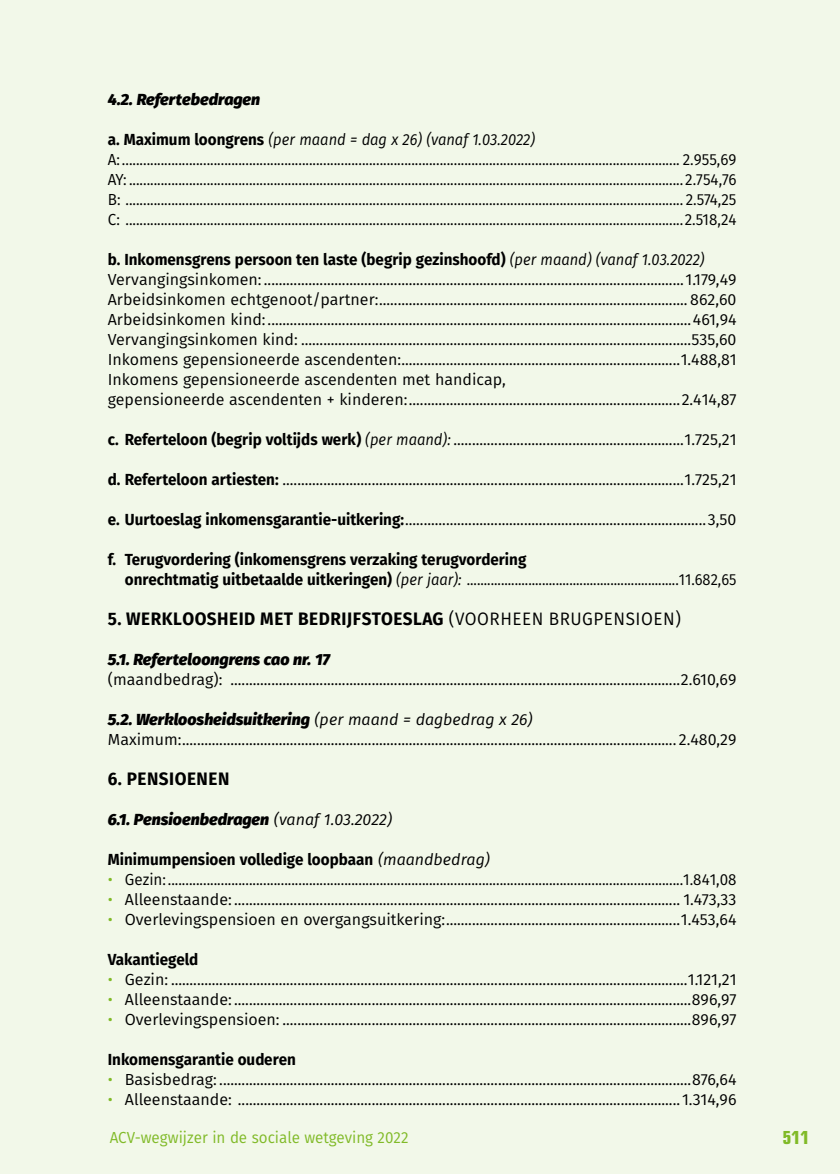
<style>
.page{position:relative;width:840px;height:1174px;background:#fff}
.page>*{position:absolute;margin:0;border:0;box-sizing:border-box;transform-origin:0 0}
.t1{font:700 18px "Fira Sans";letter-spacing:.03em;color:#000;scale:.95 1}
.t2{font:700 condensed 18px "Eurostile LT Std";color:#80ba27}
.t3{font:16px/20px "Fira Sans";color:#000}
.t4{font:16px/20px "Fira Sans";color:#000;scale:.95 1}
.t5{font:700 16px/20px "Fira Sans";color:#000;scale:.95 1}
.t6{font:italic 800 16px "Fira Sans";color:#000}
.t7{font:16px "Fira Sans";color:#80ba27;scale:.95 1}
.s1{font-weight:700}
.s2{font-style:italic}
.s3{font-weight:400;font-style:italic}
.s4{font-weight:400}
.s5{font-weight:800;font-style:italic}
.s6{color:#80ba27}
</style>
<div class="page">
<div style="left:0;top:0;width:839px;height:1174px;background:#f2f8e9"></div>
<p class="t6" style="left:108px;top:88px;width:154px">4.2. Refertebedragen</p>
<p class="t4" style="left:108px;top:129px;width:663px"><span class="s1">a. Maximum loongrens</span> <span class="s2">(per maand = dag x 26) (vanaf 1.03.2022)<br></span>A: .............................................................................................................................................................. 2.955,69<br>AY: ............................................................................................................................................................. 2.754,76<br>B: .............................................................................................................................................................. 2.574,25<br>C: ..............................................................................................................................................................2.518,24</p>
<p class="t3" style="left:108px;top:249px;width:630px"><span class="s1">b. Inkomensgrens persoon ten laste (begrip gezinshoofd)</span> <span class="s2">(per maand) (vanaf 1.03.2022)<br></span>Vervangingsinkomen: .................................................................................................................1.179,49<br>Arbeidsinkomen echtgenoot/partner:................................................................................... 862,60<br>Arbeidsinkomen kind: ..................................................................................................................461,94<br>Vervangingsinkomen kind: .........................................................................................................535,60<br>Inkomens gepensioneerde ascendenten:...........................................................................1.488,81<br>Inkomens gepensioneerde ascendenten met handicap,<br>gepensioneerde ascendenten + kinderen:.........................................................................2.414,87</p>
<p class="t3" style="left:108px;top:429px;width:629px"><span class="s1">c. Referteloon (begrip voltijds werk)</span> <span class="s2">(per maand):</span> ..............................................................1.725,21</p>
<p class="t3" style="left:108px;top:469px;width:629px"><span class="s1">d. Referteloon artiesten:</span> ............................................................................................................1.725,21</p>
<p class="t3" style="left:108px;top:509px;width:629px"><span class="s1">e. Uurtoeslag inkomensgarantie-uitkering:</span>.................................................................................3,50</p>
<p class="t5" style="left:125px;top:549px;width:645px;text-indent:-17px">f. Terugvordering (inkomensgrens verzaking terugvordering<br>onrechtmatig uitbetaalde uitkeringen) <span class="s3">(per jaar):</span> <span class="s4">..............................................................11.682,65</span></p>
<p class="t1" style="left:108px;top:606px;width:604px">5. WERKLOOSHEID MET BEDRIJFSTOESLAG <span class="s4">(VOORHEEN BRUGPENSIOEN)</span></p>
<p class="t6" style="left:108px;top:648px;width:223px">5.1. Referteloongrens cao nr. 17</p>
<p class="t3" style="left:108px;top:669px;width:630px">(maandbedrag): .........................................................................................................................2.610,69</p>
<p class="t3" style="left:108px;top:709px;width:629px"><span class="s5">5.2. Werkloosheidsuitkering</span> <span class="s2">(per maand = dagbedrag x 26)<br></span>Maximum:..................................................................................................................................... 2.480,29</p>
<p class="t1" style="left:108px;top:766px;width:129px">6. PENSIOENEN</p>
<p class="t6" style="left:108px;top:808px;width:285px">6.1. Pensioenbedragen <span class="s4">(vanaf 1.03.2022)</span></p>
<p class="t5" style="left:108px;top:849px;width:403px">Minimumpensioen volledige loopbaan <span class="s3">(maandbedrag)</span></p>
<p class="t4" style="left:108px;top:869px;width:663px"><span class="s6">•</span> Gezin: ..................................................................................................................................................1.841,08</p>
<p class="t3" style="left:108px;top:889px;width:630px"><span class="s6">•</span> Alleenstaande: ........................................................................................................................ 1.473,33</p>
<p class="t3" style="left:108px;top:909px;width:630px"><span class="s6">•</span> Overlevingspensioen en overgangsuitkering:...............................................................1.453,64</p>
<p class="t5" style="left:108px;top:949px;width:97px">Vakantiegeld</p>
<p class="t3" style="left:108px;top:969px;width:629px"><span class="s6">•</span> Gezin: ...........................................................................................................................................1.121,21</p>
<p class="t3" style="left:108px;top:989px;width:630px"><span class="s6">•</span> Alleenstaande: ...........................................................................................................................896,97</p>
<p class="t3" style="left:108px;top:1009px;width:630px"><span class="s6">•</span> Overlevingspensioen: ..............................................................................................................896,97</p>
<p class="t5" style="left:108px;top:1049px;width:199px">Inkomensgarantie ouderen</p>
<p class="t3" style="left:108px;top:1069px;width:630px"><span class="s6">•</span> Basisbedrag: ...............................................................................................................................876,64</p>
<p class="t3" style="left:108px;top:1089px;width:629px"><span class="s6">•</span> Alleenstaande: ....................................................................................................................... 1.314,96</p>
<p class="t7" style="left:110px;top:1125px;width:316px">ACV-wegwijzer in de sociale wetgeving 2022</p>
<p class="t2" style="left:782px;top:1126px;width:28px">511</p>
</div>
